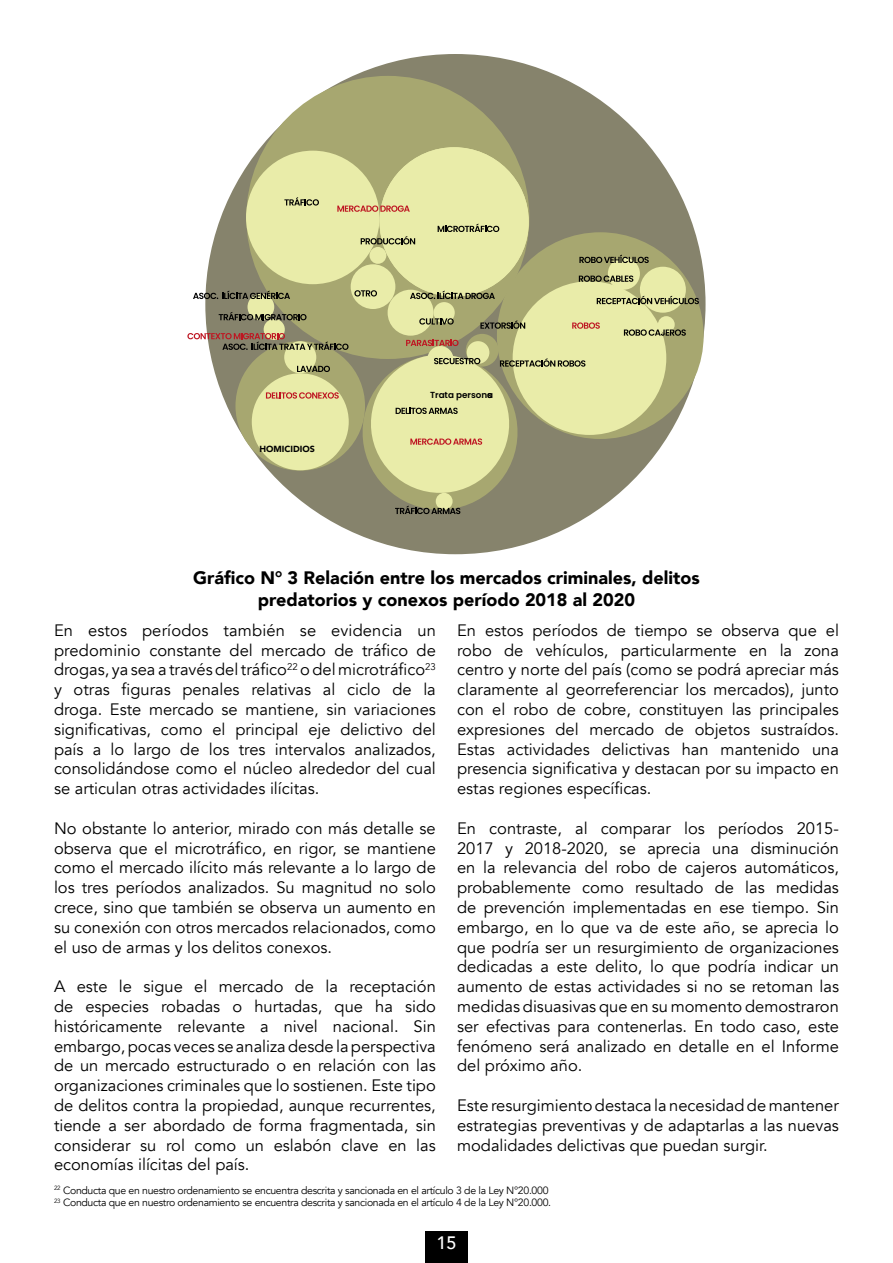
<style>
.page{position:relative;width:893px;height:1263px;background:#fff}
.page>*{position:absolute;margin:0;border:0;box-sizing:border-box;transform-origin:0 0}
.t1{font:900 18px/21.6px "Avenir";color:#000;text-align:center}
.t2{font:500 18px "Avenir";color:#fff}
.t3{font:16.5px/19.8px "Avenir";color:#000;text-align:justify}
.t4{font:10.5px/12.6px "Avenir";letter-spacing:-.03em;color:#000}
.t5{font:600 8.85px "Poppins";color:#000}
.t6{font:900 8.85px "Avenir";color:#000}
</style>
<div class="page">
<div style="left:425px;top:1231px;width:43px;height:32px;background:#000"></div>
<div style="left:205px;top:54px;width:500px;height:500px;background:#86836c;border-radius:50%"></div>
<div style="left:246px;top:76px;width:283px;height:283px;background:#a7a770;border-radius:50%"></div>
<div style="left:466px;top:334px;width:32px;height:33px;background:#a7a770;border-radius:50%"></div>
<div style="left:235px;top:341px;width:130px;height:130px;background:#a7a770;border-radius:50%"></div>
<div style="left:497px;top:232px;width:207px;height:207px;background:#a7a770;border-radius:50%"></div>
<div style="left:380px;top:147px;width:149px;height:149px;background:#e9eca9;border-radius:50%"></div>
<div style="left:246px;top:151px;width:134px;height:133px;background:#e9eca9;border-radius:50%"></div>
<div style="left:513px;top:281px;width:153px;height:154px;background:#e9eca9;border-radius:50%"></div>
<div style="left:658px;top:316px;width:17px;height:17px;background:#e9eca9;border-radius:50%"></div>
<div style="left:369px;top:247px;width:17px;height:17px;background:#e9eca9;border-radius:50%"></div>
<div style="left:252px;top:373px;width:97px;height:97px;background:#e9eca9;border-radius:50%"></div>
<div style="left:434px;top:302px;width:21px;height:21px;background:#e9eca9;border-radius:50%"></div>
<div style="left:264px;top:319px;width:21px;height:21px;background:#e9eca9;border-radius:50%"></div>
<div style="left:248px;top:294px;width:26px;height:26px;background:#e9eca9;border-radius:50%"></div>
<div style="left:351px;top:264px;width:44px;height:45px;background:#e9eca9;border-radius:50%"></div>
<div style="left:388px;top:290px;width:46px;height:46px;background:#e9eca9;border-radius:50%"></div>
<div style="left:640px;top:267px;width:46px;height:46px;background:#e9eca9;border-radius:50%"></div>
<div style="left:284px;top:341px;width:32px;height:32px;background:#e9eca9;border-radius:50%"></div>
<div style="left:608px;top:258px;width:32px;height:32px;background:#e9eca9;border-radius:50%"></div>
<svg style="left:438px;top:224px;width:61px;height:8px"></svg>
<svg style="left:337px;top:205px;width:73px;height:7px"></svg>
<svg style="left:284px;top:197px;width:35px;height:9px"></svg>
<svg style="left:219px;top:312px;width:88px;height:8px"></svg>
<svg style="left:419px;top:318px;width:35px;height:7px"></svg>
<svg style="left:354px;top:290px;width:23px;height:6px"></svg>
<svg style="left:480px;top:320px;width:45px;height:9px"></svg>
<svg style="left:297px;top:366px;width:33px;height:6px"></svg>
<svg style="left:266px;top:392px;width:73px;height:7px"></svg>
<svg style="left:361px;top:236px;width:54px;height:8px"></svg>
<svg style="left:410px;top:291px;width:85px;height:8px"></svg>
<svg style="left:355px;top:340px;width:230px;height:175px"></svg>
<svg style="left:579px;top:255px;width:70px;height:8px"></svg>
<svg style="left:624px;top:329px;width:62px;height:7px"></svg>
<svg style="left:579px;top:275px;width:54px;height:7px"></svg>
<svg style="left:597px;top:296px;width:102px;height:8px"></svg>
<svg style="left:572px;top:322px;width:28px;height:7px"></svg>
<svg style="left:187px;top:333px;width:161px;height:17px"></svg>
<svg style="left:193px;top:291px;width:97px;height:8px"></svg>
<p class="t6" style="left:259px;top:441px;width:57px">HOMICIDIOS</p>
<p class="t5" style="left:430px;top:390px;width:65px">Trata personas</p>
<p class="t1" style="left:193px;top:567px;width:508px">Gráfico N° 3 Relación entre los mercados criminales, delitos predatorios y conexos período 2018 al 2020</p>
<p class="t3" style="left:54px;top:620px;width:383px">En estos períodos también se evidencia un predominio constante del mercado de tráfico de drogas, ya sea a través del tráfico<sup>22</sup> o del microtráfico<sup>23 </sup>y otras figuras penales relativas al ciclo de la droga. Este mercado se mantiene, sin variaciones significativas, como el principal eje delictivo del país a lo largo de los tres intervalos analizados, consolidándose como el núcleo alrededor del cual se articulan otras actividades ilícitas.</p>
<p class="t3" style="left:54px;top:818px;width:383px">No obstante lo anterior, mirado con más detalle se observa que el microtráfico, en rigor, se mantiene como el mercado ilícito más relevante a lo largo de los tres períodos analizados. Su magnitud no solo crece, sino que también se observa un aumento en su conexión con otros mercados relacionados, como el uso de armas y los delitos conexos.</p>
<p class="t3" style="left:54px;top:977px;width:383px">A este le sigue el mercado de la receptación de especies robadas o hurtadas, que ha sido históricamente relevante a nivel nacional. Sin embargo, pocas veces se analiza desde la perspectiva de un mercado estructurado o en relación con las organizaciones criminales que lo sostienen. Este tipo de delitos contra la propiedad, aunque recurrentes, tiende a ser abordado de forma fragmentada, sin considerar su rol como un eslabón clave en las economías ilícitas del país.</p>
<p class="t3" style="left:457px;top:620px;width:383px">En estos períodos de tiempo se observa que el robo de vehículos, particularmente en la zona centro y norte del país (como se podrá apreciar más claramente al georreferenciar los mercados), junto con el robo de cobre, constituyen las principales expresiones del mercado de objetos sustraídos.<br>Estas actividades delictivas han mantenido una presencia significativa y destacan por su impacto en estas regiones específicas.</p>
<p class="t3" style="left:457px;top:818px;width:383px">En contraste, al comparar los períodos 2015- 2017 y 2018-2020, se aprecia una disminución en la relevancia del robo de cajeros automáticos, probablemente como resultado de las medidas de prevención implementadas en ese tiempo. Sin embargo, en lo que va de este año, se aprecia lo que podría ser un resurgimiento de organizaciones dedicadas a este delito, lo que podría indicar un aumento de estas actividades si no se retoman las medidas disuasivas que en su momento demostraron ser efectivas para contenerlas. En todo caso, este fenómeno será analizado en detalle en el Informe del próximo año.</p>
<p class="t3" style="left:457px;top:1096px;width:383px">Este resurgimiento destaca la necesidad de mantener estrategias preventivas y de adaptarlas a las nuevas modalidades delictivas que puedan surgir.</p>
<p class="t4" style="left:54px;top:1184px;width:499px"><sup>22</sup> Conducta que en nuestro ordenamiento se encuentra descrita y sancionada en el artículo 3 de la Ley N°20.000<br><sup>23</sup> Conducta que en nuestro ordenamiento se encuentra descrita y sancionada en el artículo 4 de la Ley N°20.000.</p>
<p class="t2" style="left:436px;top:1227px;width:22px">15</p>
</div>
